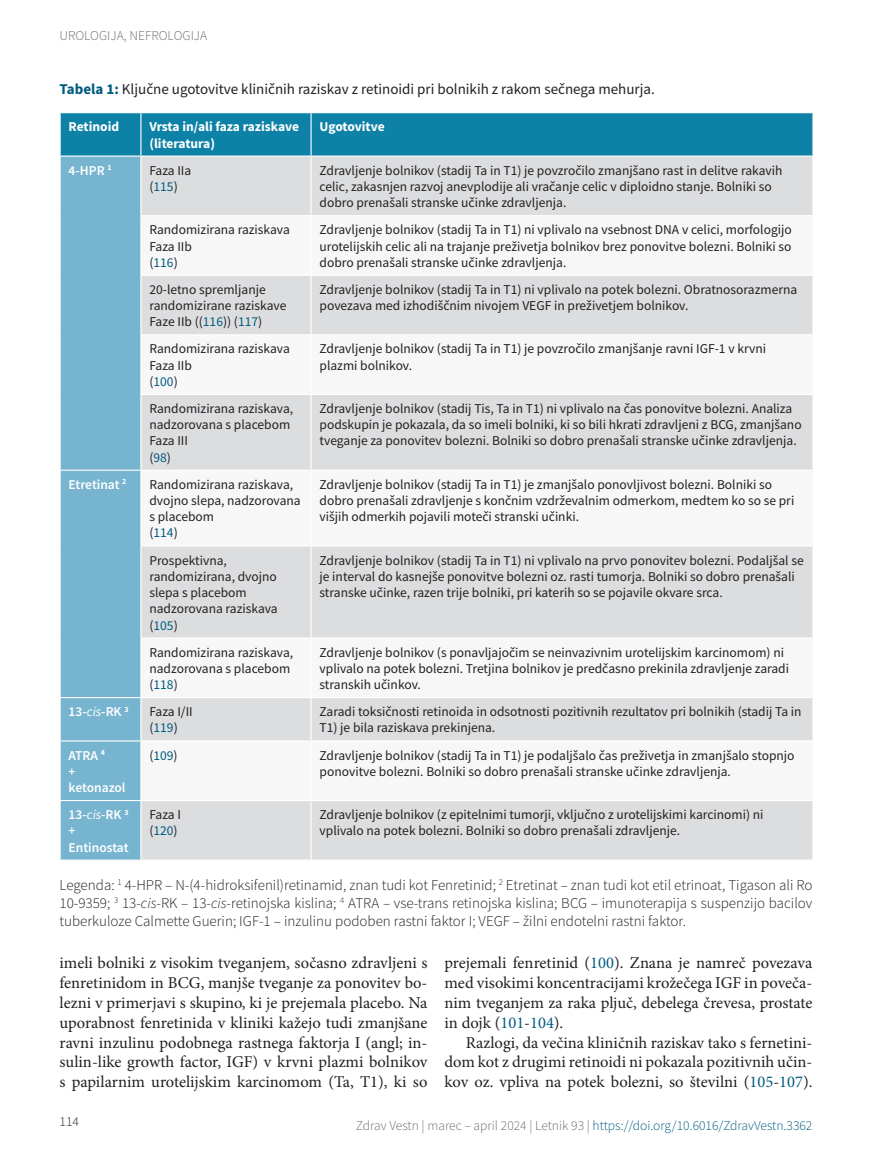
<style>
.page{position:relative;width:872px;height:1166px;background:#fff}
.page>*{position:absolute;margin:0;border:0;box-sizing:border-box;transform-origin:0 0}
.t1{font:16.5px/19.8px "Minion Pro";color:#231f20;text-align:justify}
.t2{font:300 15px/18px "Source Sans Pro";color:#231f20;text-align:justify}
.t3{font:15px "Source Sans Pro";color:#231f20}
.t4{font:13.5px/16.2px "Source Sans Pro";color:#231f20}
.t5{font:300 13.5px "Source Sans Pro";color:#005b7f}
.t6{font:600 13.5px/16.2px "Source Sans Pro";color:#fff}
.t7{font:700 13.5px/16.2px "Source Sans Pro";color:#fff}
.t8{font:300 13.5px "Source Sans Pro";color:#6c6d70}
.t9{font:13.5px "Source Sans Pro";color:#005b7f}
.t10{font:300 13.5px "Source Sans Pro";color:#231f20}
.s1{font-weight:700;color:#005b7f}
.s2{color:#005b7f}
.s3{font-weight:400;font-style:italic}
.s4{color:#231f20}
.s5{font-style:italic}
.s6{color:#6c6d70}
</style>
<div class="page">
<div style="left:61px;top:113px;width:751px;height:42px;background:#0d82a6"></div>
<div style="left:61px;top:157px;width:79px;height:702px;background:#76b4cf"></div>
<div style="left:141px;top:157px;width:671px;height:702px;background:#dcdddf"></div>
<svg style="left:141px;top:216px;width:671px;height:583px"></svg>
<hr style="left:140px;top:113px;width:1px;height:42px;background:#fff">
<hr style="left:310px;top:113px;width:2px;height:42px;background:#fff">
<hr style="left:140px;top:215px;width:171px;height:1px;background:#fff">
<hr style="left:311px;top:215px;width:502px;height:1px;background:#fff">
<hr style="left:310px;top:157px;width:2px;height:58px;background:#fff">
<hr style="left:310px;top:216px;width:2px;height:58px;background:#fff">
<hr style="left:310px;top:276px;width:2px;height:58px;background:#fff">
<hr style="left:310px;top:335px;width:2px;height:59px;background:#fff">
<hr style="left:310px;top:395px;width:2px;height:74px;background:#fff">
<hr style="left:310px;top:470px;width:2px;height:75px;background:#fff">
<hr style="left:310px;top:546px;width:2px;height:91px;background:#fff">
<hr style="left:310px;top:638px;width:2px;height:58px;background:#fff">
<hr style="left:310px;top:698px;width:2px;height:42px;background:#fff">
<hr style="left:310px;top:741px;width:2px;height:58px;background:#fff">
<hr style="left:310px;top:800px;width:2px;height:59px;background:#fff">
<hr style="left:140px;top:274px;width:171px;height:2px;background:#fff">
<hr style="left:311px;top:274px;width:502px;height:2px;background:#fff">
<hr style="left:140px;top:334px;width:171px;height:1px;background:#fff">
<hr style="left:311px;top:334px;width:502px;height:1px;background:#fff">
<hr style="left:140px;top:394px;width:171px;height:1px;background:#fff">
<hr style="left:311px;top:394px;width:502px;height:1px;background:#fff">
<hr style="left:141px;top:469px;width:170px;height:1px;background:#fff">
<hr style="left:311px;top:469px;width:502px;height:1px;background:#fff">
<hr style="left:140px;top:545px;width:171px;height:1px;background:#fff">
<hr style="left:311px;top:545px;width:502px;height:1px;background:#fff">
<hr style="left:140px;top:637px;width:171px;height:1px;background:#fff">
<hr style="left:311px;top:637px;width:502px;height:1px;background:#fff">
<hr style="left:141px;top:696px;width:170px;height:2px;background:#fff">
<hr style="left:311px;top:696px;width:502px;height:2px;background:#fff">
<hr style="left:60px;top:740px;width:81px;height:1px;background:#fff">
<hr style="left:141px;top:740px;width:170px;height:1px;background:#fff">
<hr style="left:311px;top:740px;width:502px;height:1px;background:#fff">
<hr style="left:60px;top:799px;width:81px;height:1px;background:#fff">
<hr style="left:141px;top:799px;width:170px;height:1px;background:#fff">
<hr style="left:311px;top:799px;width:502px;height:1px;background:#fff">
<hr style="left:60px;top:469px;width:81px;height:1px;background:#fff">
<hr style="left:60px;top:696px;width:81px;height:2px;background:#fff">
<p class="t8" style="left:60px;top:27px;width:149px">UROLOGIJA, NEFROLOGIJA</p>
<p class="t3" style="left:60px;top:80px;width:597px"><span class="s1">Tabela 1:</span> Ključne ugotovitve kliničnih raziskav z retinoidi pri bolnikih z rakom sečnega mehurja.</p>
<p class="t7" style="left:69px;top:118px;width:52px">Retinoid</p>
<p class="t7" style="left:149px;top:118px;width:151px">Vrsta in/ali faza raziskave (literatura)</p>
<p class="t7" style="left:319px;top:118px;width:67px">Ugotovitve</p>
<p class="t6" style="left:69px;top:162px;width:44px">4-HPR <sup>1</sup></p>
<p class="t4" style="left:149px;top:162px;width:43px">Faza IIa (<span class="s2">115</span>)</p>
<p class="t4" style="left:319px;top:162px;width:464px">Zdravljenje bolnikov (stadij Ta in T1) je povzročilo zmanjšano rast in delitve rakavih celic, zakasnjen razvoj anevplodije ali vračanje celic v diploidno stanje. Bolniki so dobro prenašali stranske učinke zdravljenja.</p>
<p class="t4" style="left:149px;top:221px;width:142px">Randomizirana raziskava<br>Faza IIb<br>(<span class="s2">116</span>)</p>
<p class="t4" style="left:319px;top:221px;width:474px;text-align:justify">Zdravljenje bolnikov (stadij Ta in T1) ni vplivalo na vsebnost DNA v celici, morfologijo urotelijskih celic ali na trajanje preživetja bolnikov brez ponovitve bolezni. Bolniki so dobro prenašali stranske učinke zdravljenja.</p>
<p class="t4" style="left:149px;top:281px;width:139px">20-letno spremljanje randomizirane raziskave<br>Faze IIb ((<span class="s2">116</span>)) (<span class="s2">117</span>)</p>
<p class="t4" style="left:319px;top:281px;width:479px">Zdravljenje bolnikov (stadij Ta in T1) ni vplivalo na potek bolezni. Obratnosorazmerna povezava med izhodiščnim nivojem VEGF in preživetjem bolnikov.</p>
<p class="t4" style="left:149px;top:341px;width:142px">Randomizirana raziskava<br>Faza IIb<br>(<span class="s2">100</span>)</p>
<p class="t4" style="left:319px;top:341px;width:448px">Zdravljenje bolnikov (stadij Ta in T1) je povzročilo zmanjšanje ravni IGF-1 v krvni plazmi bolnikov.</p>
<p class="t4" style="left:149px;top:400px;width:145px">Randomizirana raziskava, nadzorovana s placebom<br>Faza III<br>(<span class="s2">98</span>)</p>
<p class="t4" style="left:319px;top:400px;width:483px">Zdravljenje bolnikov (stadij Tis, Ta in T1) ni vplivalo na čas ponovitve bolezni. Analiza podskupin je pokazala, da so imeli bolniki, ki so bili hkrati zdravljeni z BCG, zmanjšano tveganje za ponovitev bolezni. Bolniki so dobro prenašali stranske učinke zdravljenja.</p>
<p class="t6" style="left:69px;top:476px;width:59px">Etretinat <sup>2</sup></p>
<p class="t4" style="left:149px;top:476px;width:153px">Randomizirana raziskava, dvojno slepa, nadzorovana s placebom<br>(<span class="s2">114</span>)</p>
<p class="t4" style="left:319px;top:476px;width:476px">Zdravljenje bolnikov (stadij Ta in T1) je zmanjšalo ponovljivost bolezni. Bolniki so dobro prenašali zdravljenje s končnim vzdrževalnim odmerkom, medtem ko so se pri višjih odmerkih pojavili moteči stranski učinki.</p>
<p class="t4" style="left:149px;top:552px;width:130px">Prospektivna, randomizirana, dvojno slepa s placebom nadzorovana raziskava (<span class="s2">105</span>)</p>
<p class="t4" style="left:319px;top:552px;width:485px">Zdravljenje bolnikov (stadij Ta in T1) ni vplivalo na prvo ponovitev bolezni. Podaljšal se je interval do kasnejše ponovitve bolezni oz. rasti tumorja. Bolniki so dobro prenašali stranske učinke, razen trije bolniki, pri katerih so se pojavile okvare srca.</p>
<p class="t4" style="left:149px;top:643px;width:145px">Randomizirana raziskava, nadzorovana s placebom (<span class="s2">118</span>)</p>
<p class="t4" style="left:319px;top:643px;width:471px">Zdravljenje bolnikov (s ponavljajočim se neinvazivnim urotelijskim karcinomom) ni vplivalo na potek bolezni. Tretjina bolnikov je predčasno prekinila zdravljenje zaradi stranskih učinkov.</p>
<p class="t6" style="left:69px;top:703px;width:61px">13-<span class="s3">cis</span>-RK <sup>3</sup></p>
<p class="t4" style="left:149px;top:703px;width:45px">Faza I/II (<span class="s2">119</span>)</p>
<p class="t4" style="left:319px;top:703px;width:483px">Zaradi toksičnosti retinoida in odsotnosti pozitivnih rezultatov pri bolnikih (stadij Ta in<br>T1) je bila raziskava prekinjena.</p>
<p class="t6" style="left:69px;top:746px;width:58px">ATRA <sup>4<br></sup>+ ketonazol</p>
<p class="t9" style="left:149px;top:746px;width:30px"><span class="s4">(</span>109<span class="s4">)</span></p>
<p class="t4" style="left:319px;top:746px;width:476px">Zdravljenje bolnikov (stadij Ta in T1) je podaljšalo čas preživetja in zmanjšalo stopnjo ponovitve bolezni. Bolniki so dobro prenašali stranske učinke zdravljenja.</p>
<p class="t6" style="left:69px;top:806px;width:61px">13-<span class="s3">cis</span>-RK <sup>3 </sup>+<br>Entinostat</p>
<p class="t4" style="left:149px;top:806px;width:33px">Faza I (<span class="s2">120</span>)</p>
<p class="t4" style="left:319px;top:806px;width:445px">Zdravljenje bolnikov (z epitelnimi tumorji, vključno z urotelijskimi karcinomi) ni vplivalo na potek bolezni. Bolniki so dobro prenašali zdravljenje.</p>
<p class="t2" style="left:60px;top:875px;width:754px">Legenda: <sup>1</sup> 4-HPR – N-(4-hidroksifenil)retinamid, znan tudi kot Fenretinid; <sup>2</sup> Etretinat – znan tudi kot etil etrinoat, Tigason ali Ro 10-9359; <sup>3</sup> 13-<span class="s5">cis</span>-RK – 13-<span class="s5">cis</span>-retinojska kislina; <sup>4</sup> ATRA – vse-trans retinojska kislina; BCG – imunoterapija s suspenzijo bacilov tuberkuloze Calmette Guerin; IGF-1 – inzulinu podoben rastni faktor I; VEGF – žilni endotelni rastni faktor.</p>
<p class="t1" style="left:60px;top:952px;width:369px">imeli bolniki z visokim tveganjem, sočasno zdravljeni s fenretinidom in BCG, manjše tveganje za ponovitev bo&shy;lezni v primerjavi s skupino, ki je prejemala placebo. Na uporabnost fenretinida v kliniki kažejo tudi zmanjšane ravni inzulinu podobnega rastnega faktorja I (angl; in&shy;sulin-like growth factor, IGF) v krvni plazmi bolnikov s papilarnim urotelijskim karcinomom (Ta, T1), ki so</p>
<p class="t1" style="left:444px;top:952px;width:369px">prejemali fenretinid (<span class="s2">100</span>). Znana je namreč povezava med visokimi koncentracijami krožečega IGF in poveča&shy;nim tveganjem za raka pljuč, debelega črevesa, prostate in dojk (<span class="s2">101</span>-<span class="s2">104</span>).</p>
<p class="t1" style="left:444px;top:1032px;width:369px;text-indent:21px">Razlogi, da večina kliničnih raziskav tako s fernetini&shy;dom kot z drugimi retinoidi ni pokazala pozitivnih učin&shy;kov oz. vpliva na potek bolezni, so številni (<span class="s2">105</span>-<span class="s2">107</span>).</p>
<p class="t10" style="left:60px;top:1112px;width:21px">114</p>
<p class="t5" style="left:356px;top:1116px;width:458px"><span class="s6">Zdrav Vestn | marec – april 2024 | Letnik 93 |</span> https://doi.org/10.6016/ZdravVestn.3362</p>
</div>
